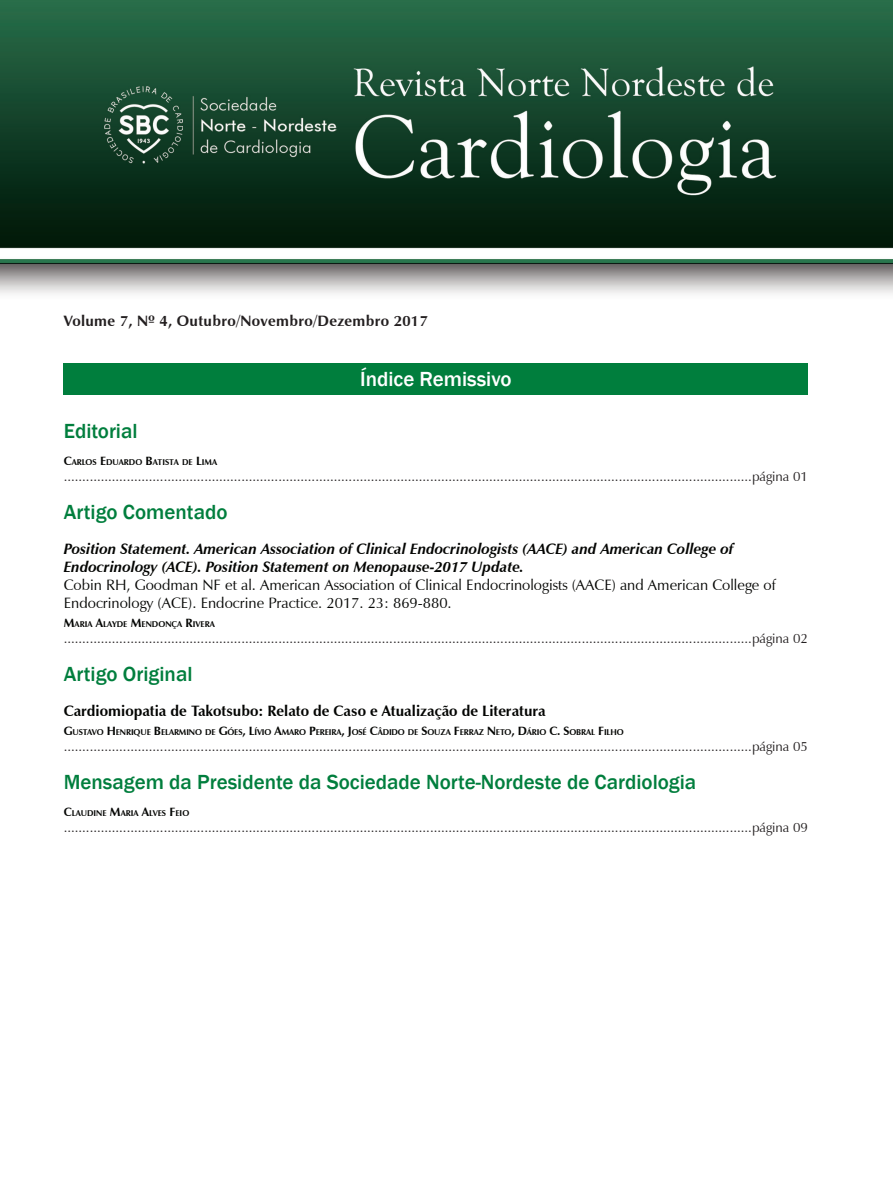
<style>
.page{position:relative;width:893px;height:1191px;background:#fff}
.page>*{position:absolute;margin:0;border:0;box-sizing:border-box;transform-origin:0 0}
._01_-_Sessoes_sumari{font:500 21px "Franklin Gothic";color:#007e3d}
._01b_-_Sessoes_sumar{font:500 21px "Franklin Gothic";color:#fff}
._03_-_Titulo_do_arti{font:italic 700 15px/18px "Zapf Humanist 601 BT";color:#040503}
._03_-_Titulo_do_arti-2{font:700 15px "Zapf Humanist 601 BT";color:#040503}
._03_-_Titulo_do_arti-3{font:700 15px "Zapf Humanist 601 BT";letter-spacing:.02em;color:#231f20}
._06_-_numeracao_de_p{font:13.5px "Zapf Humanist 601 BT";color:#231f20}
._05_-_autores{font:700 8.4px "Zapf Humanist 601 BT";letter-spacing:-.015em;color:#040503}
.s1{font-size:12px}
.s2{font-weight:400;font-style:normal}
</style>
<div class="page">
<img style="left:0;top:0;width:893px;height:395px">
<div style="left:64px;top:362px;width:744px;height:32px;background:#007e3d"></div>
<p class="_03_-_Titulo_do_arti-3" style="left:64px;top:312px;width:365px">Volume 7, Nº 4, Outubro/Novembro/Dezembro 2017</p>
<p class="_01b_-_Sessoes_sumar" style="left:360px;top:366px;width:153px">Índice Remissivo</p>
<p class="_01_-_Sessoes_sumari" style="left:64px;top:418px;width:75px">Editorial</p>
<p class="_05_-_autores" style="left:64px;top:457px;width:155px"><span class="s1">C</span>ARLOS <span class="s1">E</span>DUARDO <span class="s1">B</span>ATISTA DE <span class="s1">L</span>IMA</p>
<p class="_06_-_numeracao_de_p" style="left:64px;top:468px;width:746px">..........................................................................................................................................................................................página 01</p>
<p class="_01_-_Sessoes_sumari" style="left:64px;top:499px;width:165px">Artigo Comentado</p>
<p class="_03_-_Titulo_do_arti" style="left:64px;top:540px;width:714px">Position Statement. American Association of Clinical Endocrinologists (AACE) and American College of Endocrinology (ACE). Position Statement on Menopause-2017 Update.<br><span class="s2">Cobin RH, Goodman NF et al. American Association of Clinical Endocrinologists (AACE) and American College of Endocrinology (ACE). Endocrine Practice. 2017. 23: 869-880.</span></p>
<p class="_05_-_autores" style="left:64px;top:619px;width:153px"><span class="s1">M</span>ARIA <span class="s1">A</span>LAYDE <span class="s1">M</span>ENDONÇA <span class="s1">R</span>IVERA</p>
<p class="_06_-_numeracao_de_p" style="left:64px;top:630px;width:746px">..........................................................................................................................................................................................página 02</p>
<p class="_01_-_Sessoes_sumari" style="left:64px;top:661px;width:130px">Artigo Original</p>
<p class="_03_-_Titulo_do_arti-2" style="left:64px;top:701px;width:484px">Cardiomiopatia de Takotsubo: Relato de Caso e Atualização de Literatura</p>
<p class="_05_-_autores" style="left:64px;top:726px;width:561px"><span class="s1">G</span>USTAVO <span class="s1">H</span>ENRIQUE <span class="s1">B</span>ELARMINO DE <span class="s1">G</span>ÓES<span class="s1">, L</span>ÍVIO <span class="s1">A</span>MARO <span class="s1">P</span>EREIRA<span class="s1">, J</span>OSÉ <span class="s1">C</span>ÂDIDO DE <span class="s1">S</span>OUZA <span class="s1">F</span>ERRAZ <span class="s1">N</span> ETO<span class="s1">, D</span>ÁRIO <span class="s1">C. S</span>OBRAL <span class="s1">F</span>ILHO</p>
<p class="_06_-_numeracao_de_p" style="left:64px;top:738px;width:746px">..........................................................................................................................................................................................página 05</p>
<p class="_01_-_Sessoes_sumari" style="left:64px;top:769px;width:634px">Mensagem da Presidente da Sociedade Norte-Nordeste de Cardiologia</p>
<p class="_05_-_autores" style="left:64px;top:808px;width:127px"><span class="s1">C</span>LAUDINE <span class="s1">M</span>ARIA <span class="s1">A</span>LVES <span class="s1">F</span>EIO</p>
<p class="_06_-_numeracao_de_p" style="left:64px;top:819px;width:746px">..........................................................................................................................................................................................página 09</p>
</div>
